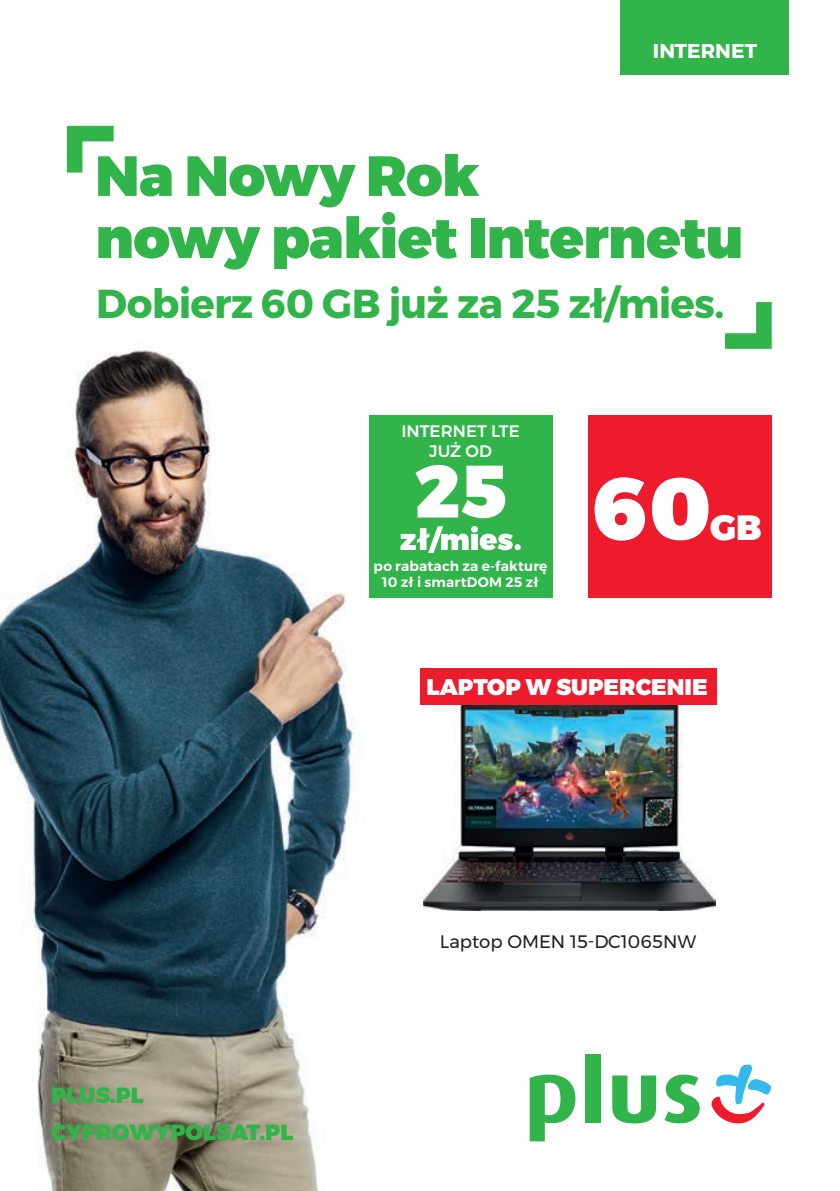
<style>
.page{position:relative;width:840px;height:1191px;background:#fff}
.page>*{position:absolute;margin:0;border:0;box-sizing:border-box;transform-origin:0 0}
.t1{font:900 74px "Montserrat";color:#fff}
.t2{font:900 56.4px/62.2px "Montserrat";letter-spacing:-.015em;color:#31b44a}
.t3{font:700 40.4px "Montserrat";letter-spacing:-.02em;color:#31b44a}
.t4{font:900 35px "Montserrat";color:#fff}
.t5{font:900 22.6px "Montserrat";color:#fff}
.t6{font:900 22px "Montserrat";color:#31b44a}
.t7{font:700 20px "Montserrat";color:#fff}
.t8{font:18px "Montserrat";color:#231f20}
.t9{font:500 16.6px/20px "Montserrat";color:#fff;text-align:center}
.t10{font:600 13.8px/16.6px "Montserrat";letter-spacing:.015em;color:#fff;text-align:center}
.s1{font-size:87.8px}
</style>
<div class="page">
<img style="left:0;top:350px;width:495px;height:841px">
<svg style="left:67px;top:126px;width:47px;height:47px"></svg>
<svg style="left:725px;top:302px;width:46px;height:47px"></svg>
<div style="left:587px;top:415px;width:184px;height:182px;background:#ee1b2d"></div>
<div style="left:368px;top:415px;width:184px;height:182px;background:#31b44a"></div>
<svg style="left:400px;top:526px;width:120px;height:27px"></svg>
<img style="left:423px;top:704px;width:291px;height:206px">
<div style="left:419px;top:668px;width:297px;height:36px;background:#ee1b2d"></div>
<div style="left:620px;top:0;width:168px;height:75px;background:#31b44a"></div>
<svg style="left:612px;top:1075px;width:43px;height:48px"></svg>
<svg style="left:529px;top:1074px;width:46px;height:67px"></svg>
<div style="left:585px;top:1054px;width:15px;height:68px;background:#31b44a"></div>
<svg style="left:664px;top:1074px;width:35px;height:49px"></svg>
<svg style="left:711px;top:1064px;width:60px;height:59px"></svg>
<h3 class="t7" style="left:652px;top:34px;width:105px">INTERNET</h3>
<h2 class="t2" style="left:95px;top:145px;width:649px">Na Nowy Rok<br>nowy pakiet Internetu</h2>
<h3 class="t3" style="left:96px;top:271px;width:629px">Dobierz 60 GB już za 25 zł/mies.</h3>
<p class="t9" style="left:401px;top:421px;width:120px">INTERNET LTE<br>JUŻ OD</p>
<h1 class="t1" style="left:414px;top:430px;width:297px">25 <span class="s1">60</span></h1>
<h3 class="t4" style="left:709px;top:498px;width:53px">GB</h3>
<p class="t10" style="left:373px;top:557px;width:175px">po rabatach za e-fakturę<br>10 zł i smartDOM 25 zł</p>
<h3 class="t5" style="left:426px;top:668px;width:283px">LAPTOP W SUPERCENIE</h3>
<h3 class="t6" style="left:51px;top:1077px;width:94px">PLUS.PL</h3>
<h3 class="t6" style="left:51px;top:1114px;width:243px">CYFROWYPOLSAT.PL</h3>
<h3 class="t8" style="left:439px;top:928px;width:258px">Laptop OMEN 15-DC1065NW</h3>
</div>
